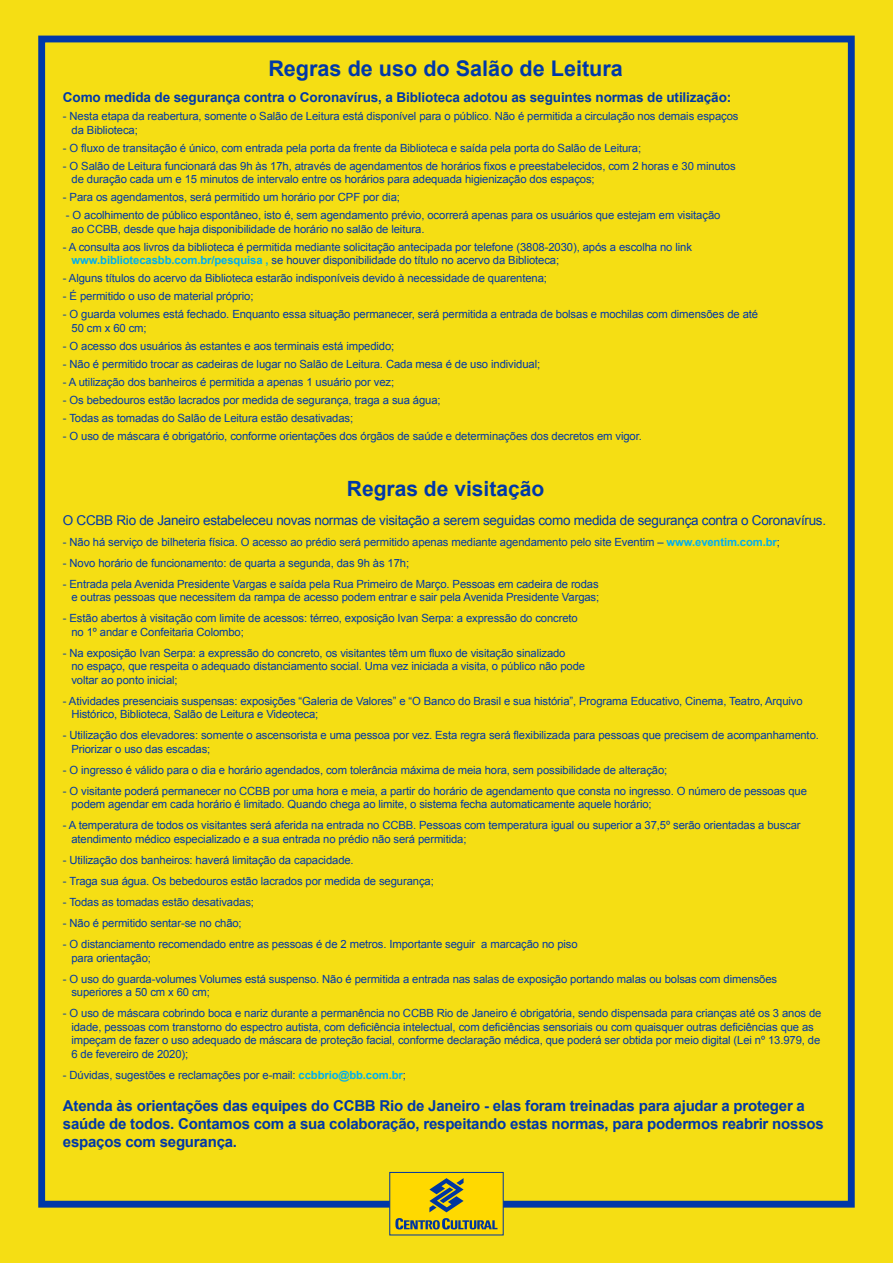
<style>
.page{position:relative;width:893px;height:1263px;background:#f5de14}
.page>*{position:absolute;margin:0;border:0;box-sizing:border-box;transform-origin:0 0}
.t1{font:700 21.6px "Arial";color:#0038a8}
.t2{font:700 21px "Arial";color:#0038a8}
.t3{font:700 15px/18px "Arial";letter-spacing:-.015em;color:#0038a8}
.t4{font:13.5px "Arial";letter-spacing:-.02em;color:#0038a8}
.t5{font:700 13.5px "Arial";letter-spacing:-.01em;color:#0038a8}
.t6{font:11.25px/13.5px "Arial";letter-spacing:-.01em;color:#0038a8}
.s1{font-weight:700;color:#00aeef}
</style>
<div class="page">
<div style="left:38px;top:36px;width:817px;height:1171px;border:7px solid #0038a8"></div>
<div style="left:389px;top:1172px;width:115px;height:63px;background:#ffd900;border:1px solid #0036a0"></div>
<svg style="left:429px;top:1178px;width:35px;height:34px"></svg>
<svg style="left:395px;top:1218px;width:102px;height:11px"></svg>
<h1 class="t1" style="left:268px;top:54px;width:356px">Regras de uso do Salão de Leitura</h1>
<p class="t5" style="left:63px;top:89px;width:670px">Como medida de segurança contra o Coronavírus, a Biblioteca adotou as seguintes normas de utilização:</p>
<p class="t6" style="left:72px;top:110px;width:668px;text-indent:-9px">- Nesta etapa da reabertura, somente o Salão de Leitura está disponível para o público. Não é permitida a circulação nos demais espaços da Biblioteca;</p>
<p class="t6" style="left:63px;top:141px;width:580px">- O fluxo de transitação é único, com entrada pela porta da frente da Biblioteca e saída pela porta do Salão de Leitura;</p>
<p class="t6" style="left:72px;top:159px;width:666px;text-indent:-9px">- O Salão de Leitura funcionará das 9h às 17h, através de agendamentos de horários fixos e preestabelecidos, com 2 horas e 30 minutos de duração cada um e 15 minutos de intervalo entre os horários para adequada higienização dos espaços;</p>
<p class="t6" style="left:63px;top:191px;width:339px">- Para os agendamentos, será permitido um horário por CPF por dia;</p>
<p class="t6" style="left:72px;top:209px;width:650px;text-indent:-6px">- O acolhimento de público espontâneo, isto é, sem agendamento prévio, ocorrerá apenas para os usuários que estejam em visitação ao CCBB, desde que haja disponibilidade de horário no salão de leitura.</p>
<p class="t6" style="left:72px;top:240px;width:622px;text-indent:-9px">- A consulta aos livros da biblioteca é permitida mediante solicitação antecipada por telefone (3808-2030), após a escolha no link <span class="s1">www.bibliotecasbb.com.br/pesquisa ,</span> se houver disponibilidade do título no acervo da Biblioteca;</p>
<p class="t6" style="left:63px;top:272px;width:486px">- Alguns títulos do acervo da Biblioteca estarão indisponíveis devido à necessidade de quarentena;</p>
<p class="t6" style="left:63px;top:290px;width:192px">- É permitido o uso de material próprio;</p>
<p class="t6" style="left:72px;top:308px;width:688px;text-indent:-9px">- O guarda volumes está fechado. Enquanto essa situação permanecer, será permitida a entrada de bolsas e mochilas com dimensões de até<br>50 cm x 60 cm;</p>
<p class="t6" style="left:63px;top:339px;width:333px">- O acesso dos usuários às estantes e aos terminais está impedido;</p>
<p class="t6" style="left:63px;top:357px;width:479px">- Não é permitido trocar as cadeiras de lugar no Salão de Leitura. Cada mesa é de uso individual;</p>
<p class="t6" style="left:63px;top:375px;width:333px">- A utilização dos banheiros é permitida a apenas 1 usuário por vez;</p>
<p class="t6" style="left:63px;top:393px;width:379px">- Os bebedouros estão lacrados por medida de segurança, traga a sua água;</p>
<p class="t6" style="left:63px;top:411px;width:292px">- Todas as tomadas do Salão de Leitura estão desativadas;</p>
<p class="t6" style="left:63px;top:429px;width:580px">- O uso de máscara é obrigatório, conforme orientações dos órgãos de saúde e determinações dos decretos em vigor.</p>
<h2 class="t2" style="left:347px;top:475px;width:199px">Regras de visitação</h2>
<p class="t4" style="left:63px;top:511px;width:765px">O CCBB Rio de Janeiro estabeleceu novas normas de visitação a serem seguidas como medida de segurança contra o Coronavírus.</p>
<p class="t6" style="left:63px;top:535px;width:719px">- Não há serviço de bilheteria física. O acesso ao prédio será permitido apenas mediante agendamento pelo site Eventim – <span class="s1">www.eventim.com.br</span>;</p>
<p class="t6" style="left:63px;top:556px;width:348px">- Novo horário de funcionamento: de quarta a segunda, das 9h às 17h;</p>
<p class="t6" style="left:63px;top:577px;width:538px;text-align:right">- Entrada pela Avenida Presidente Vargas e saída pela Rua Primeiro de Março. Pessoas em cadeira de rodas e outras pessoas que necessitem da rampa de acesso podem entrar e sair pela Avenida Presidente Vargas;</p>
<p class="t6" style="left:71px;top:612px;width:508px;text-indent:-8px">- Estão abertos à visitação com limite de acessos: térreo, exposição Ivan Serpa: a expressão do concreto no 1º andar e Confeitaria Colombo;</p>
<p class="t6" style="left:71px;top:646px;width:515px;text-indent:-8px">- Na exposição Ivan Serpa: a expressão do concreto, os visitantes têm um fluxo de visitação sinalizado<br>no espaço, que respeita o adequado distanciamento social. Uma vez iniciada a visita, o público não pode voltar ao ponto inicial;</p>
<p class="t6" style="left:71px;top:694px;width:733px;text-indent:-8px">- Atividades presenciais suspensas: exposições “Galeria de Valores” e “O Banco do Brasil e sua história”, Programa Educativo, Cinema, Teatro, Arquivo<br>Histórico, Biblioteca, Salão de Leitura e Videoteca;</p>
<p class="t6" style="left:71px;top:729px;width:749px;text-indent:-8px">- Utilização dos elevadores: somente o ascensorista e uma pessoa por vez. Esta regra será flexibilizada para pessoas que precisem de acompanhamento.<br>Priorizar o uso das escadas;</p>
<p class="t6" style="left:63px;top:763px;width:606px">- O ingresso é válido para o dia e horário agendados, com tolerância máxima de meia hora, sem possibilidade de alteração;</p>
<p class="t6" style="left:71px;top:784px;width:737px;text-indent:-8px">- O visitante poderá permanecer no CCBB por uma hora e meia, a partir do horário de agendamento que consta no ingresso. O número de pessoas que podem agendar em cada horário é limitado. Quando chega ao limite, o sistema fecha automaticamente aquele horário;</p>
<p class="t6" style="left:71px;top:819px;width:731px;text-indent:-8px">- A temperatura de todos os visitantes será aferida na entrada no CCBB. Pessoas com temperatura igual ou superior a 37,5º serão orientadas a buscar atendimento médico especializado e a sua entrada no prédio não será permitida;</p>
<p class="t6" style="left:63px;top:853px;width:292px">- Utilização dos banheiros: haverá limitação da capacidade.</p>
<p class="t6" style="left:63px;top:874px;width:372px">- Traga sua água. Os bebedouros estão lacrados por medida de segurança;</p>
<p class="t6" style="left:63px;top:895px;width:193px">- Todas as tomadas estão desativadas;</p>
<p class="t6" style="left:63px;top:916px;width:180px">- Não é permitido sentar-se no chão;</p>
<p class="t6" style="left:71px;top:937px;width:508px;text-indent:-8px">- O distanciamento recomendado entre as pessoas é de 2 metros. Importante seguir a marcação no piso para orientação;</p>
<p class="t6" style="left:71px;top:972px;width:707px;text-indent:-8px">- O uso do guarda-volumes Volumes está suspenso. Não é permitida a entrada nas salas de exposição portando malas ou bolsas com dimensões superiores a 50 cm x 60 cm;</p>
<p class="t6" style="left:71px;top:1006px;width:752px;text-indent:-8px">- O uso de máscara cobrindo boca e nariz durante a permanência no CCBB Rio de Janeiro é obrigatória, sendo dispensada para crianças até os 3 anos de idade, pessoas com transtorno do espectro autista, com deficiência intelectual, com deficiências sensoriais ou com quaisquer outras deficiências que as impeçam de fazer o uso adequado de máscara de proteção facial, conforme declaração médica, que poderá ser obtida por meio digital (Lei nº 13.979, de 6 de fevereiro de 2020);</p>
<p class="t6" style="left:63px;top:1068px;width:345px">- Dúvidas, sugestões e reclamações por e-mail: <span class="s1">ccbbrio@bb.com.br</span>;</p>
<h3 class="t3" style="left:63px;top:1098px;width:762px">Atenda às orientações das equipes do CCBB Rio de Janeiro - elas foram treinadas para ajudar a proteger a saúde de todos. Contamos com a sua colaboração, respeitando estas normas, para podermos reabrir nossos espaços com segurança.</h3>
</div>
